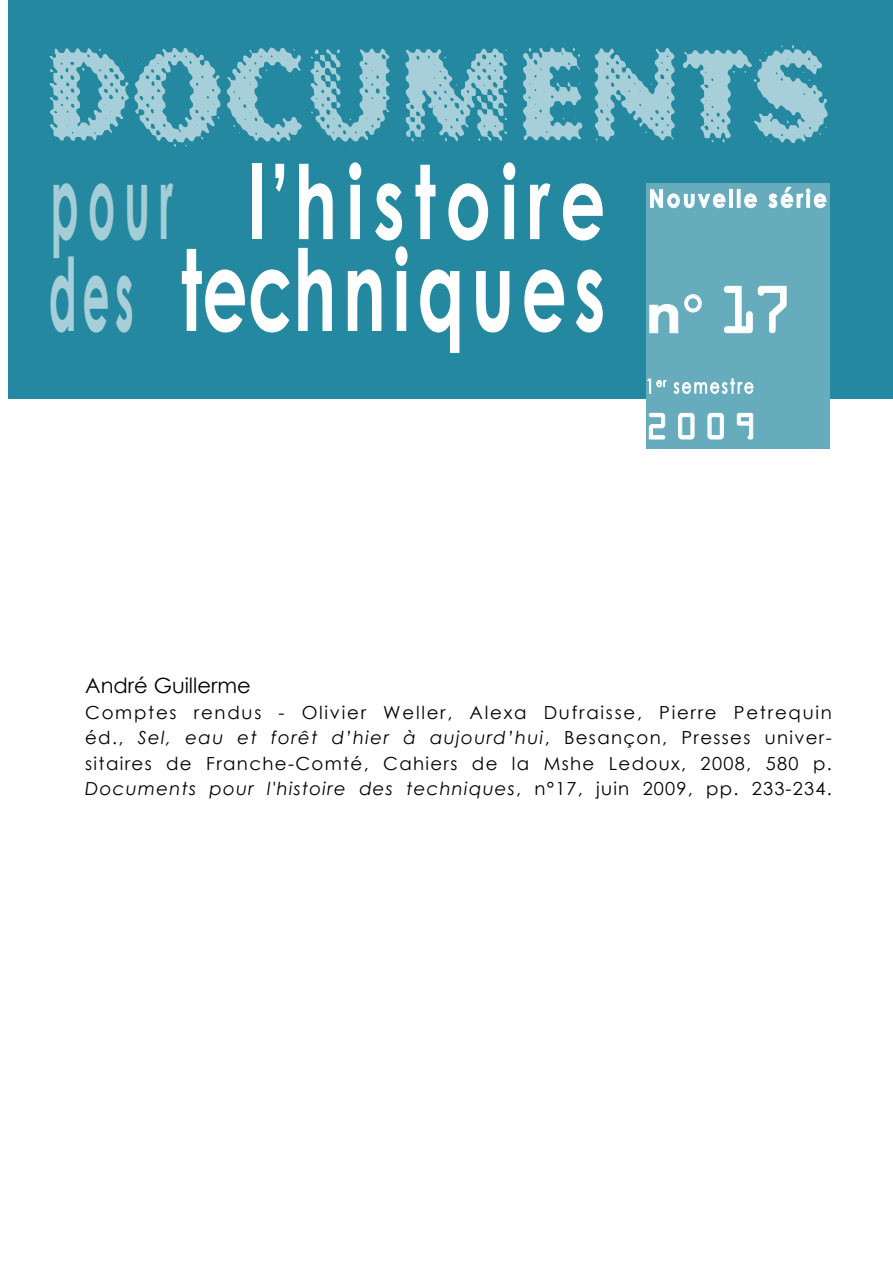
<style>
.page{position:relative;width:893px;height:1263px;background:#fff}
.page>*{position:absolute;margin:0;border:0;box-sizing:border-box;transform-origin:0 0}
.t1{font:132.45px "Magnesium MVB Std Grime";letter-spacing:.015em;color:#a7cfd9;scale:.8 1}
.t2{font:700 112.8px "Century Gothic";letter-spacing:.1em;color:#fff;scale:.63 1}
.t3{font:700 102.3px "Century Gothic";letter-spacing:.135em;color:#fff;scale:.7 1}
.t4{font:700 51.75px "Century Gothic";color:#fff;scale:1.15 1}
.t5{font:32.85px "OCRA Std";color:#fff;scale:.95 1}
.t6{font:700 24.3px "Century Gothic";letter-spacing:.13em;color:#fff;scale:.85 1}
.t7{font:21px "Century Gothic";color:#000}
.t8{font:18px/25.5px "Century Gothic";letter-spacing:.075em;color:#000;text-align:justify}
.s1{font-size:102px;color:#a3cdd7}
.s2{font-size:101.55px;color:#a7cfd9}
.s3{font-family:"OCRA Std";font-weight:400;font-size:59.55px}
.s4{font-style:italic}
</style>
<div class="page">
<div style="left:9px;top:0;width:884px;height:398px;background:#2488a0"></div>
<div style="left:646px;top:183px;width:184px;height:265px;background:#66acbd"></div>
<svg style="left:650px;top:189px;width:82px;height:19px"></svg>
<div style="left:737px;top:189px;width:3px;height:18px;border:1px solid #fff"></div>
<svg style="left:744px;top:193px;width:13px;height:15px"></svg>
<svg style="left:768px;top:187px;width:59px;height:21px"></svg>
<svg style="left:649px;top:304px;width:29px;height:29px"></svg>
<svg style="left:684px;top:294px;width:18px;height:19px"></svg>
<svg style="left:724px;top:286px;width:63px;height:47px"></svg>
<svg style="left:647px;top:378px;width:20px;height:16px"></svg>
<svg style="left:673px;top:378px;width:81px;height:16px"></svg>
<svg style="left:649px;top:413px;width:16px;height:27px"></svg>
<svg style="left:678px;top:413px;width:17px;height:27px"></svg>
<svg style="left:707px;top:413px;width:17px;height:27px"></svg>
<svg style="left:737px;top:413px;width:16px;height:27px"></svg>
<h1 class="t1" style="left:44px;top:13px;width:983px">DOCUMENTS</h1>
<h3 class="t3" style="left:51px;top:124px;width:794px"><span class="s1">pour</span> l’histoire</h3>
<h2 class="t2" style="left:49px;top:204px;width:885px"><span class="s2">des</span> techniques</h2>
<h3 class="t6" style="left:649px;top:180px;width:211px">Nouvelle série</h3>
<h3 class="t4" style="left:646px;top:275px;width:129px">n° <span class="s3">17</span></h3>
<h3 class="t5" style="left:646px;top:412px;width:118px">2009</h3>
<p class="t7" style="left:85px;top:671px;width:167px">André Guillerme</p>
<p class="t8" style="left:85px;top:699px;width:748px">Comptes rendus - Olivier Weller, Alexa Dufraisse, Pierre Petrequin éd., <span class="s4">Sel, eau et forêt d’hier à aujourd’hui</span>, Besançon, Presses univer&shy;sitaires de Franche-Comté, Cahiers de la Mshe Ledoux, 2008, 580 p.<br><span class="s4">Documents pour l'histoire des techniques</span>, n°17, juin 2009, pp. 233-234.</p>
</div>
